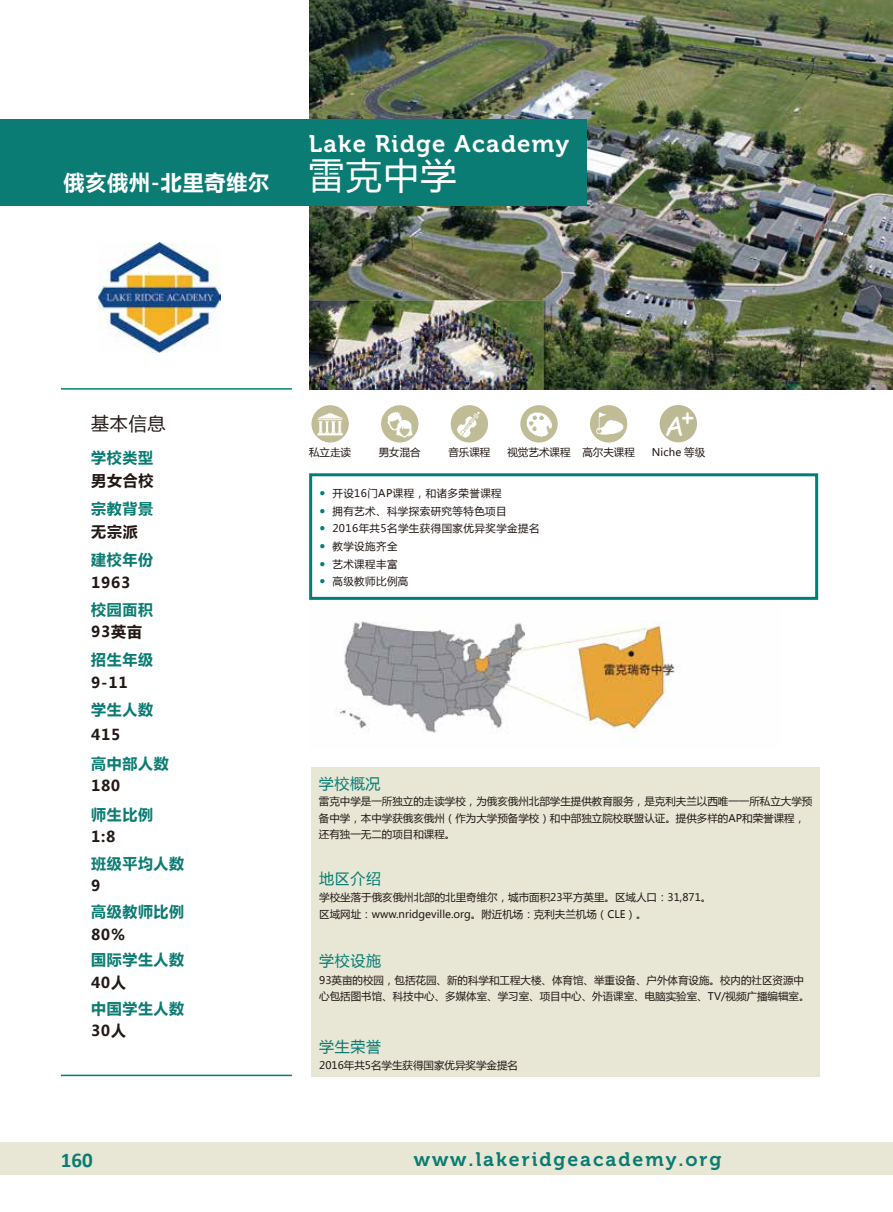
<style>
.page{position:relative;width:893px;height:1212px;background:#fff}
.page>*{position:absolute;margin:0;border:0;box-sizing:border-box;transform-origin:0 0}
.t1{font:36px "Microsoft Ya Hei";color:#fff}
.t2{font:27px "Comic Sans MS";color:#fff}
.t3{font:24px "Museo 700";letter-spacing:.055em;color:#fff}
.t4{font:700 21px "Microsoft Ya Hei";letter-spacing:.04em;color:#fff}
.t5{font:700 21px "Calibri";color:#0a7c73}
.t6{font:19.5px "Museo 700";letter-spacing:.1em;color:#0a7c73}
.t7{font:18px "Microsoft Ya Hei";color:#221815}
.t8{font:700 15px "Microsoft Ya Hei";letter-spacing:.04em;color:#0a7c73}
.t9{font:700 15px "Microsoft Ya Hei";letter-spacing:.05em;color:#221815}
.t10{font:15px "Microsoft Ya Hei";letter-spacing:.04em;color:#0a7c73}
.t11{font:10.5px/16.5px "Microsoft Ya Hei";color:#221815}
.t12{font:10.5px "Microsoft Ya Hei";letter-spacing:.04em;color:#221815}
.s1{font-family:"Calibri";font-weight:700;font-size:12px;color:#007f78}
</style>
<div class="page">
<div style="left:311px;top:767px;width:509px;height:309px;background:#e8e7d5"></div>
<img style="left:309px;top:0;width:584px;height:390px">
<div style="left:0;top:119px;width:586px;height:86px;background:#0a7c73"></div>
<div style="left:0;top:1143px;width:893px;height:32px;background:#e8e7d5"></div>
<div style="left:309px;top:473px;width:509px;height:127px;border:3px solid #007f78"></div>
<hr style="left:61px;top:388px;width:231px;height:2px;background:#007f78">
<hr style="left:61px;top:1074px;width:231px;height:2px;background:#007f78">
<img style="left:99px;top:242px;width:122px;height:110px">
<img style="left:336px;top:621px;width:341px;height:118px">
<img style="left:311px;top:405px;width:38px;height:37px;border-radius:19px">
<img style="left:381px;top:405px;width:37px;height:37px;border-radius:19px">
<img style="left:451px;top:405px;width:37px;height:37px;border-radius:19px">
<img style="left:520px;top:405px;width:38px;height:37px;border-radius:19px">
<img style="left:590px;top:405px;width:37px;height:37px;border-radius:19px">
<div style="left:660px;top:405px;width:37px;height:37px;background:#bcba94;border-radius:50%"></div>
<h3 class="t4" style="left:64px;top:168px;width:207px">俄亥俄州-北里奇维尔</h3>
<h3 class="t3" style="left:309px;top:131px;width:262px">Lake Ridge Academy</h3>
<h1 class="t1" style="left:308px;top:151px;width:150px">雷克中学</h1>
<h3 class="t7" style="left:91px;top:412px;width:76px">基本信息</h3>
<h3 class="t8" style="left:91px;top:447px;width:63px">学校类型</h3>
<h3 class="t9" style="left:91px;top:470px;width:64px">男女合校</h3>
<h3 class="t8" style="left:91px;top:498px;width:63px">宗教背景</h3>
<h3 class="t9" style="left:91px;top:521px;width:48px">无宗派</h3>
<h3 class="t8" style="left:91px;top:549px;width:63px">建校年份</h3>
<h3 class="t9" style="left:91px;top:572px;width:41px">1963</h3>
<h3 class="t8" style="left:91px;top:599px;width:63px">校园面积</h3>
<h3 class="t9" style="left:91px;top:621px;width:52px">93英亩</h3>
<h3 class="t8" style="left:91px;top:649px;width:63px">招生年级</h3>
<h3 class="t9" style="left:91px;top:672px;width:38px">9-11</h3>
<h3 class="t8" style="left:91px;top:699px;width:63px">学生人数</h3>
<h3 class="t9" style="left:91px;top:724px;width:31px">415</h3>
<h3 class="t8" style="left:91px;top:753px;width:79px">高中部人数</h3>
<h3 class="t9" style="left:91px;top:775px;width:31px">180</h3>
<h3 class="t8" style="left:91px;top:804px;width:63px">师生比例</h3>
<h3 class="t9" style="left:91px;top:826px;width:26px">1:8</h3>
<h3 class="t8" style="left:91px;top:853px;width:94px">班级平均人数</h3>
<h3 class="t9" style="left:91px;top:875px;width:11px">9</h3>
<h3 class="t8" style="left:91px;top:901px;width:94px">高级教师比例</h3>
<h3 class="t9" style="left:91px;top:924px;width:35px">80%</h3>
<h3 class="t8" style="left:91px;top:949px;width:94px">国际学生人数</h3>
<h3 class="t9" style="left:91px;top:972px;width:37px">40人</h3>
<h3 class="t8" style="left:91px;top:998px;width:94px">中国学生人数</h3>
<h3 class="t9" style="left:91px;top:1020px;width:37px">30人</h3>
<h3 class="t5" style="left:61px;top:1145px;width:33px">160</h3>
<p class="t11" style="left:309px;top:443px;width:43px">私立走读</p>
<p class="t11" style="left:379px;top:443px;width:43px">男女混合</p>
<p class="t11" style="left:448px;top:443px;width:43px">音乐课程</p>
<p class="t11" style="left:507px;top:443px;width:129px">视觉艺术课程 高尔夫课程</p>
<p class="t12" style="left:320px;top:486px;width:184px"><span class="s1">•</span> 开设16门AP课程，和诸多荣誉课程</p>
<p class="t12" style="left:320px;top:504px;width:189px"><span class="s1">•</span> 拥有艺术、科学探索研究等特色项目</p>
<p class="t12" style="left:320px;top:521px;width:221px"><span class="s1">•</span> 2016年共5名学生获得国家优异奖学金提名</p>
<p class="t11" style="left:320px;top:538px;width:79px"><span class="s1">•</span> 教学设施齐全</p>
<p class="t11" style="left:320px;top:555px;width:79px"><span class="s1">•</span> 艺术课程丰富</p>
<p class="t12" style="left:320px;top:575px;width:90px"><span class="s1">•</span> 高级教师比例高</p>
<h2 class="t2" style="left:665px;top:406px;width:31px">A<sup>+</sup></h2>
<p class="t11" style="left:652px;top:443px;width:55px">Niche 等级</p>
<h3 class="t10" style="left:319px;top:773px;width:63px">学校概况</h3>
<p class="t11" style="left:319px;top:793px;width:495px">雷克中学是一所独立的走读学校，为俄亥俄州北部学生提供教育服务，是克利夫兰以西唯一一所私立大学预备中学，本中学获俄亥俄州（作为大学预备学校）和中部独立院校联盟认证。提供多样的AP和荣誉课程，还有独一无二的项目和课程。</p>
<h3 class="t10" style="left:319px;top:869px;width:63px">地区介绍</h3>
<p class="t11" style="left:319px;top:889px;width:394px">学校坐落于俄亥俄州北部的北里奇维尔，城市面积23平方英里。区域人口：31,871。区域网址：www.nridgeville.org。附近机场：克利夫兰机场（CLE）。</p>
<h3 class="t10" style="left:319px;top:950px;width:63px">学校设施</h3>
<p class="t11" style="left:319px;top:971px;width:492px">93英亩的校园，包括花园、新的科学和工程大楼、体育馆、举重设备、户外体育设施。校内的社区资源中心包括图书馆、科技中心、多媒体室、学习室、项目中心、外语课室、电脑实验室、TV/视频广播编辑室。</p>
<h3 class="t10" style="left:319px;top:1037px;width:63px">学生荣誉</h3>
<p class="t11" style="left:319px;top:1057px;width:200px">2016年共5名学生获得国家优异奖学金提名</p>
<h3 class="t6" style="left:414px;top:1148px;width:309px">www.lakeridgeacademy.org</h3>
</div>
